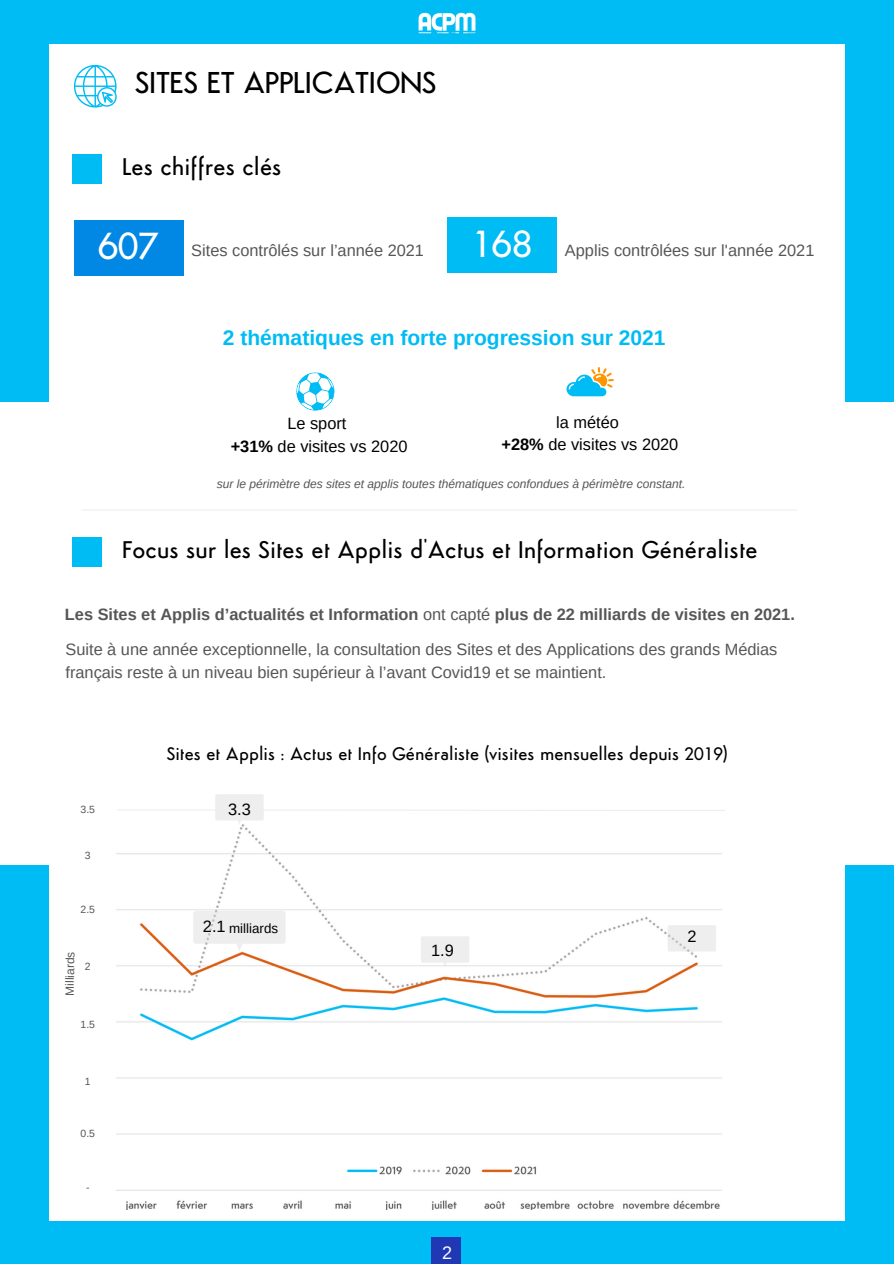
<style>
.page{position:relative;width:894px;height:1264px;background:#fff}
.page>*{position:absolute;margin:0;border:0;box-sizing:border-box;transform-origin:0 0}
.t1{font:500 37.5px "Semplicita";color:#fff}
.t2{font:500 30px "Semplicita";color:#000}
.t3{font:500 24px "Semplicita";color:#000}
.t4{font:700 21px "Arimo";color:#00bcf4}
.t5{font:500 18px "Semplicita";color:#000}
.t6{font:18px "Arimo";color:#fff}
.t7{font:16.35px/22.5px "Arimo";color:#565656}
.t8{font:700 16.35px "Arimo";color:#565656}
.t9{font:16.35px "Arimo";color:#000}
.t10{font:13.35px "Arimo";color:#000}
.t11{font:italic 12px "Arimo";color:#565656}
.t12{font:12px "Arimo";color:#565656}
.t13{font:10.5px "Arimo";color:#565656}
.s1{font-weight:700}
.s2{font-weight:400}
</style>
<div class="page">
<div style="left:0;top:0;width:893px;height:1263px;background:#00bcf4"></div>
<div style="left:0;top:402px;width:893px;height:463px;background:#fff"></div>
<div style="left:49px;top:44px;width:795px;height:1176px;background:#fff"></div>
<div style="left:431px;top:1237px;width:30px;height:26px;background:#2038b4"></div>
<img style="left:418px;top:12px;width:58px;height:22px">
<div style="left:72px;top:537px;width:30px;height:29px;background:#00bcf4"></div>
<div style="left:74px;top:220px;width:109px;height:55px;background:#0088e4"></div>
<div style="left:73px;top:154px;width:29px;height:29px;background:#00bcf4"></div>
<svg style="left:566px;top:367px;width:47px;height:29px"></svg>
<hr style="left:82px;top:509px;width:714px;height:1px;background:#eee">
<svg style="left:296px;top:372px;width:39px;height:39px"></svg>
<img style="left:116px;top:824px;width:606px;height:385px">
<svg style="left:421px;top:936px;width:48px;height:30px"></svg>
<svg style="left:667px;top:925px;width:49px;height:30px"></svg>
<svg style="left:193px;top:910px;width:92px;height:41px"></svg>
<svg style="left:117px;top:794px;width:608px;height:30px"></svg>
<div style="left:447px;top:217px;width:109px;height:56px;background:#00bcf4"></div>
<svg style="left:74px;top:65px;width:43px;height:42px"></svg>
<p class="t2" style="left:135px;top:71px;width:303px">SITES ET APPLICATIONS</p>
<p class="t3" style="left:122px;top:157px;width:161px">Les chiffres clés</p>
<p class="t1" style="left:98px;top:231px;width:62px">607</p>
<p class="t7" style="left:191px;top:239px;width:234px">Sites contrôlés sur l’année 2021</p>
<p class="t1" style="left:471px;top:229px;width:62px">168</p>
<p class="t7" style="left:564px;top:239px;width:251px">Applis contrôlées sur l'année 2021</p>
<p class="t4" style="left:223px;top:326px;width:444px">2 thématiques en forte progression sur 2021</p>
<p class="t9" style="left:287px;top:414px;width:61px">Le sport</p>
<p class="t9" style="left:231px;top:437px;width:178px"><span class="s1">+31%</span> de visites vs 2020</p>
<p class="t9" style="left:556px;top:413px;width:64px">la météo</p>
<p class="t9" style="left:501px;top:435px;width:178px"><span class="s1">+28%</span> de visites vs 2020</p>
<p class="t11" style="left:217px;top:476px;width:470px">sur le périmètre des sites et applis toutes thématiques confondues à périmètre constant.</p>
<p class="t3" style="left:122px;top:540px;width:636px">Focus sur les Sites et Applis d'Actus et Information Généraliste</p>
<p class="t8" style="left:65px;top:605px;width:731px">Les Sites et Applis d’actualités et Information <span class="s2">ont capté</span> plus de 22 milliards de visites en 2021.</p>
<p class="t7" style="left:65px;top:638px;width:713px">Suite à une année exceptionnelle, la consultation des Sites et des Applications des grands Médias français reste à un niveau bien supérieur à l’avant Covid19 et se maintient.</p>
<p class="t13" style="left:80px;top:803px;width:16px">3.5</p>
<p class="t13" style="left:85px;top:849px;width:7px">3</p>
<p class="t13" style="left:80px;top:903px;width:16px">2.5</p>
<p class="t12" style="left:63px;top:995px;width:45px;rotate:-89deg">Milliards</p>
<p class="t13" style="left:85px;top:960px;width:7px">2</p>
<p class="t13" style="left:80px;top:1018px;width:16px">1.5</p>
<p class="t13" style="left:85px;top:1075px;width:7px">1</p>
<p class="t13" style="left:80px;top:1127px;width:16px">0.5</p>
<p class="t13" style="left:86px;top:1181px;width:5px">-</p>
<p class="t5" style="left:167px;top:746px;width:562px">Sites et Applis : Actus et Info Généraliste (visites mensuelles depuis 2019)</p>
<p class="t9" style="left:228px;top:800px;width:24px">3.3</p>
<p class="t9" style="left:203px;top:917px;width:24px">2.1</p>
<p class="t10" style="left:229px;top:921px;width:50px">milliards</p>
<p class="t9" style="left:431px;top:940px;width:24px">1.9</p>
<p class="t6" style="left:442px;top:1242px;width:12px">2</p>
<p class="t9" style="left:687px;top:927px;width:11px">2</p>
</div>
